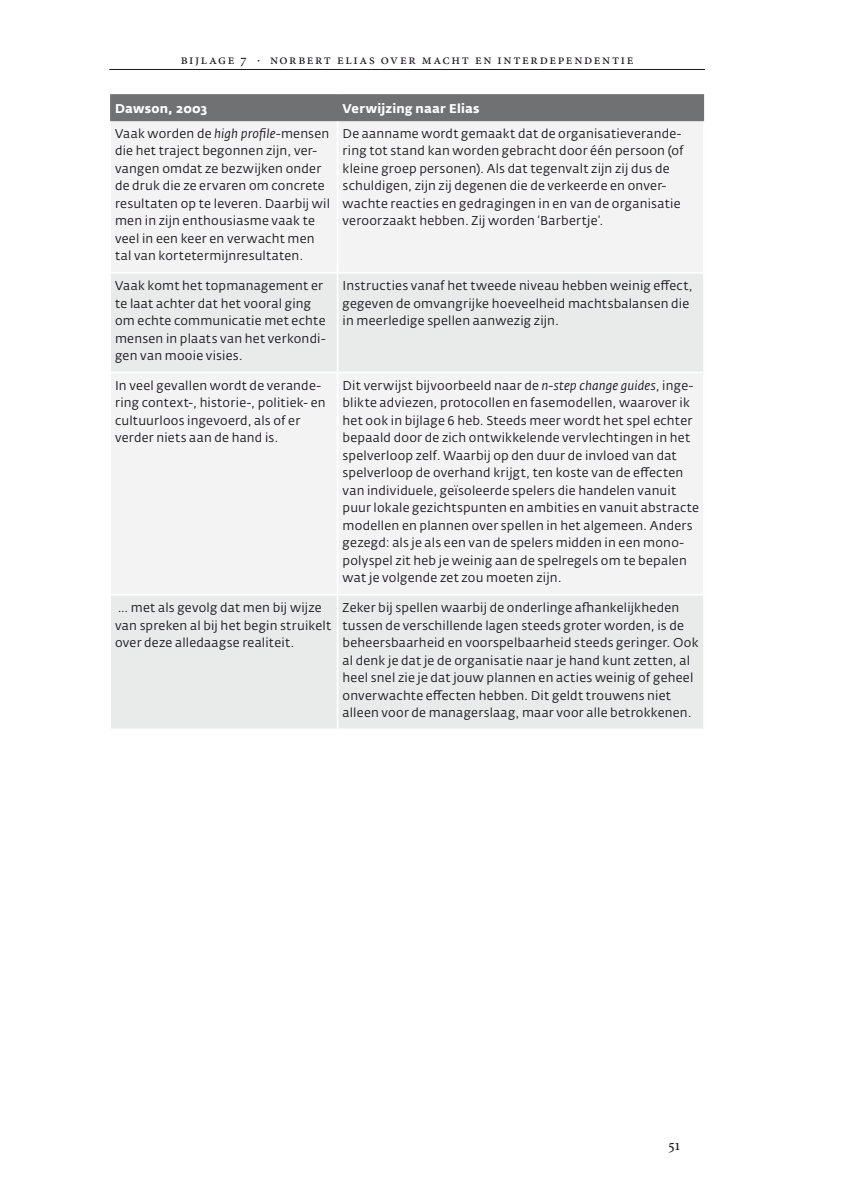
<style>
.page{position:relative;width:844px;height:1191px;background:#fff}
.page>*{position:absolute;margin:0;border:0;box-sizing:border-box;transform-origin:0 0}
.t1{font:15.75px "Minion Pro";color:#1a171c}
.t2{font:14px "Minion Pro";letter-spacing:.115em;color:#1a171c}
.t3{font:12.6px/17.5px "Fedra Sans Alt Pro";letter-spacing:.015em;color:#1a171c}
.t4{font:700 12.6px "Fedra Sans Alt Pro";letter-spacing:.015em;color:#fff}
.s1{font-style:italic}
</style>
<div class="page">
<hr style="left:109px;top:69px;width:595px;height:1px;background:#1a171c">
<div style="left:110px;top:95px;width:594px;height:26px;background:#707173"></div>
<div style="left:111px;top:121px;width:592px;height:151px;background:#f3f3f3"></div>
<svg style="left:111px;top:274px;width:592px;height:454px;fill:#e9eaea"></svg>
<hr style="left:336px;top:121px;width:2px;height:151px;background:#fff">
<hr style="left:336px;top:274px;width:2px;height:98px;background:#fff">
<hr style="left:109px;top:372px;width:228px;height:1px;background:#fff">
<hr style="left:337px;top:372px;width:367px;height:1px;background:#fff">
<hr style="left:336px;top:373px;width:2px;height:221px;background:#fff">
<hr style="left:109px;top:594px;width:228px;height:1px;background:#fff">
<hr style="left:337px;top:594px;width:367px;height:1px;background:#fff">
<hr style="left:336px;top:595px;width:2px;height:133px;background:#fff">
<hr style="left:110px;top:94px;width:227px;height:1px;background:#707173">
<hr style="left:337px;top:94px;width:367px;height:1px;background:#707173">
<p class="t2" style="left:181px;top:51px;width:454px">Bijlage 7 · Norbert Elias over macht en interdependentie</p>
<p class="t4" style="left:115px;top:100px;width:94px">Dawson, 2003</p>
<p class="t4" style="left:342px;top:100px;width:138px">Verwijzing naar Elias</p>
<p class="t3" style="left:115px;top:125px;width:216px">Vaak worden de <span class="s1">high profile</span>-mensen die het traject begonnen zijn, ver&shy;vangen omdat ze bezwijken onder de druk die ze ervaren om concrete resultaten op te leveren. Daarbij wil men in zijn enthousiasme vaak te veel in een keer en verwacht men tal van kortetermijnresultaten.</p>
<p class="t3" style="left:342px;top:125px;width:342px">De aanname wordt gemaakt dat de organisatieverande&shy;ring tot stand kan worden gebracht door één persoon (of kleine groep personen). Als dat tegenvalt zijn zij dus de schuldigen, zijn zij degenen die de verkeerde en onver&shy;wachte reacties en gedragingen in en van de organisatie veroorzaakt hebben. Zij worden ‘Barbertje’.</p>
<p class="t3" style="left:115px;top:277px;width:212px">Vaak komt het topmanagement er te laat achter dat het vooral ging om echte communicatie met echte mensen in plaats van het verkondi&shy;gen van mooie visies.</p>
<p class="t3" style="left:342px;top:277px;width:351px">Instructies vanaf het tweede niveau hebben weinig effect, gegeven de omvangrijke hoeveelheid machtsbalansen die in meerledige spellen aanwezig zijn.</p>
<p class="t3" style="left:115px;top:376px;width:212px">In veel gevallen wordt de verande&shy;ring context-, historie-, politiek- en cultuurloos ingevoerd, als of er verder niets aan de hand is.</p>
<p class="t3" style="left:342px;top:376px;width:358px">Dit verwijst bijvoorbeeld naar de <span class="s1">n-step change guides</span>, inge&shy;blikte adviezen, protocollen en fasemodellen, waarover ik het ook in bijlage 6 heb. Steeds meer wordt het spel echter bepaald door de zich ontwikkelende vervlechtingen in het spelverloop zelf. Waarbij op den duur de invloed van dat spelverloop de overhand krijgt, ten koste van de effecten van individuele, geïsoleerde spelers die handelen vanuit puur lokale gezichtspunten en ambities en vanuit abstracte modellen en plannen over spellen in het algemeen. Anders gezegd: als je als een van de spelers midden in een mono&shy;polyspel zit heb je weinig aan de spelregels om te bepalen wat je volgende zet zou moeten zijn.</p>
<p class="t3" style="left:115px;top:599px;width:218px">… met als gevolg dat men bij wijze van spreken al bij het begin struikelt over deze alledaagse realiteit.</p>
<p class="t3" style="left:342px;top:599px;width:357px">Zeker bij spellen waarbij de onderlinge afhankelijkheden tussen de verschillende lagen steeds groter worden, is de beheersbaarheid en voorspelbaarheid steeds geringer. Ook al denk je dat je de organisatie naar je hand kunt zetten, al heel snel zie je dat jouw plannen en acties weinig of geheel onverwachte effecten hebben. Dit geldt trouwens niet alleen voor de managerslaag, maar voor alle betrokkenen.</p>
<p class="t1" style="left:668px;top:1135px;width:13px">51</p>
</div>
